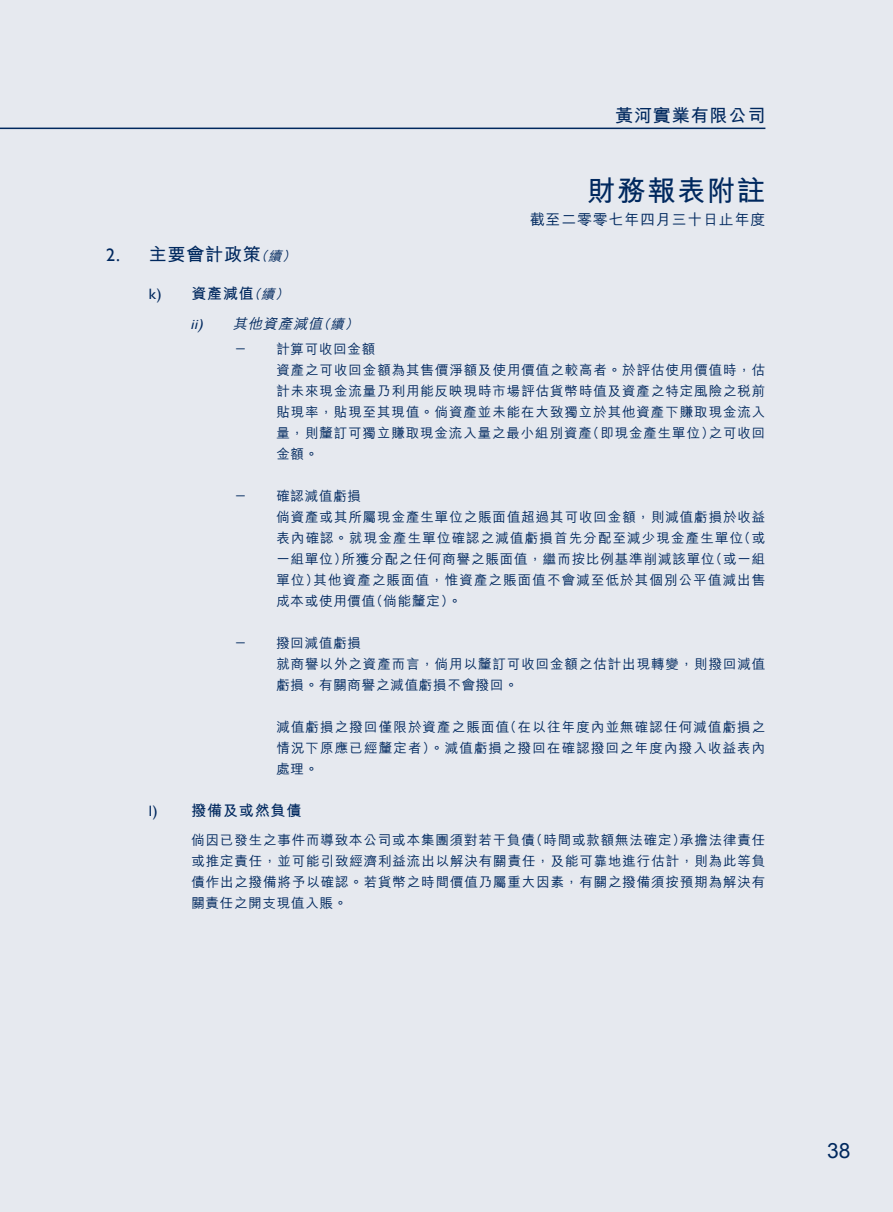
<style>
.page{position:relative;width:893px;height:1212px;background:#e6e9ef}
.page>*{position:absolute;margin:0;border:0;box-sizing:border-box;transform-origin:0 0}
.t1{font:700 28.5px "M Hei HK";letter-spacing:.05em;color:#00285e}
.t2{font:21px "Arial";color:#00285e}
.t3{font:700 18px "M Hei HK";letter-spacing:.05em;color:#00285e}
.t4{font:700 15px "M Hei HK";letter-spacing:.055em;color:#00285e}
.t5{font:500 15px "M Hei HK";letter-spacing:.05em;color:#00285e}
.t6{font:italic 500 14.25px "M Hei HK";color:#00285e}
.t7{font:500 13.5px/21px "M Hei HK";letter-spacing:.07em;color:#00285e}
.s1{font-family:"Gill Sans";font-weight:400}
.s2{font-weight:500;font-style:italic;font-size:13.5px}
.s3{font-size:13.5px}
</style>
<div class="page">
<hr style="left:0;top:128px;width:765px;height:1px;background:#00285e">
<p class="t3" style="left:615px;top:103px;width:152px">黃河實業有限公司</p>
<p class="t1" style="left:587px;top:170px;width:180px">財務報表附註</p>
<p class="t5" style="left:530px;top:209px;width:237px">截至二零零七年四月三十日止年度</p>
<p class="t3" style="left:106px;top:241px;width:195px"><span class="s1">2.</span> 主要會計政策<span class="s2">（續）</span></p>
<p class="t4" style="left:149px;top:283px;width:145px"><span class="s1">k)</span> 資產減值<span class="s2">（續）</span></p>
<p class="t6" style="left:190px;top:313px;width:173px"><span class="s1">ii)</span> 其他資產減值<span class="s3">（續）</span></p>
<p class="t7" style="left:234px;top:337px;width:15px">－</p>
<p class="t7" style="left:276px;top:337px;width:490px">計算可收回金額<br>資產之可收回金額為其售價淨額及使用價值之較高者。於評估使用價值時，估計未來現金流量乃利用能反映現時市場評估貨幣時值及資產之特定風險之稅前貼現率，貼現至其現值。倘資產並未能在大致獨立於其他資產下賺取現金流入量，則釐訂可獨立賺取現金流入量之最小組別資產（即現金產生單位）之可收回金額。</p>
<p class="t7" style="left:234px;top:484px;width:15px">－</p>
<p class="t7" style="left:276px;top:484px;width:490px">確認減值虧損<br>倘資產或其所屬現金產生單位之賬面值超過其可收回金額，則減值虧損於收益表內確認。就現金產生單位確認之減值虧損首先分配至減少現金產生單位（或一組單位）所獲分配之任何商譽之賬面值，繼而按比例基準削減該單位（或一組單位）其他資產之賬面值，惟資產之賬面值不會減至低於其個別公平值減出售成本或使用價值（倘能釐定）。</p>
<p class="t7" style="left:234px;top:631px;width:15px">－</p>
<p class="t7" style="left:276px;top:631px;width:490px">撥回減值虧損<br>就商譽以外之資產而言，倘用以釐訂可收回金額之估計出現轉變，則撥回減值虧損。有關商譽之減值虧損不會撥回。</p>
<p class="t7" style="left:276px;top:715px;width:490px;text-align:justify">減值虧損之撥回僅限於資產之賬面值（在以往年度內並無確認任何減值虧損之情況下原應已經釐定者）。減值虧損之撥回在確認撥回之年度內撥入收益表內處理。</p>
<p class="t4" style="left:149px;top:799px;width:154px"><span class="s1">l)</span> 撥備及或然負債</p>
<p class="t7" style="left:191px;top:829px;width:576px;text-align:justify">倘因已發生之事件而導致本公司或本集團須對若干負債（時間或款額無法確定）承擔法律責任或推定責任，並可能引致經濟利益流出以解決有關責任，及能可靠地進行估計，則為此等負債作出之撥備將予以確認。若貨幣之時間價值乃屬重大因素，有關之撥備須按預期為解決有關責任之開支現值入賬。</p>
<p class="t2" style="left:827px;top:1136px;width:25px">38</p>
</div>
